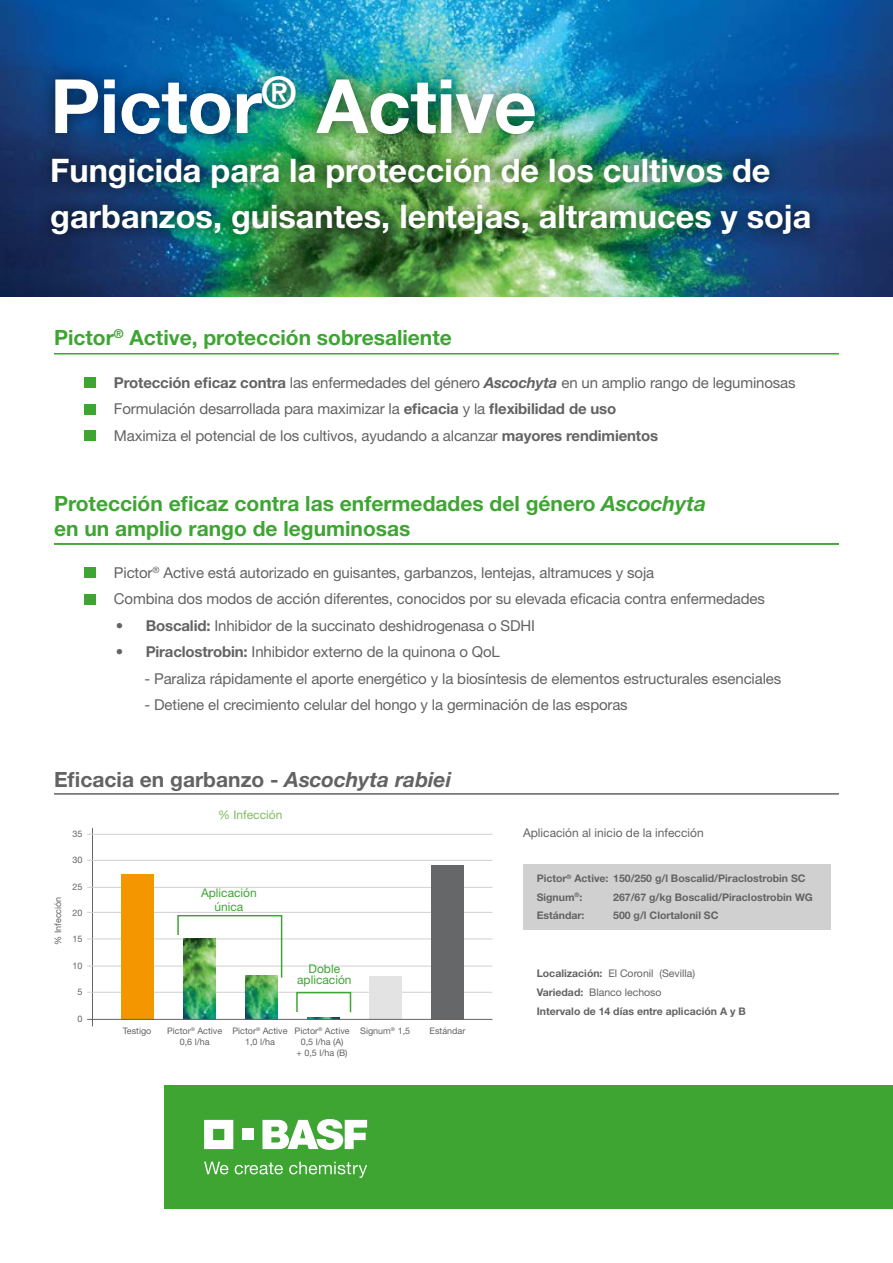
<style>
.page{position:relative;width:893px;height:1263px;background:#fff}
.page>*{position:absolute;margin:0;border:0;box-sizing:border-box;transform-origin:0 0}
.t1{font:700 75px "Helvetica Neue";letter-spacing:-.005em;color:#fff}
.t2{font:700 32.4px/45.3px "Helvetica Neue";color:#fff}
.t3{font:700 21px/25.2px "Helvetica Neue";color:#3ea533}
.t4{font:700 21px "Helvetica Neue";color:#646363}
.t5{font:15px/26.5px "Helvetica Neue";letter-spacing:-.01em;color:#646363}
.t6{font:12px "Helvetica Neue";color:#646363}
.t7{font:12px/14.4px "Helvetica Neue";color:#3ea533;text-align:center}
.t8{font:12px "Helvetica Neue";color:#7fba61}
.t9{font:700 10.5px/18.6px "Helvetica Neue";color:#646363}
.t10{font:9px/10.8px "Helvetica Neue";color:#646363;text-align:center}
.s1{font-weight:700}
.s2{font-weight:700;font-style:italic}
.s3{font-style:italic}
.s4{font-weight:400}
</style>
<div class="page">
<img style="left:0;top:0;width:893px;height:296px">
<div style="left:39px;top:61px;width:512px;height:89px;background:#000;opacity:.56"></div>
<div style="left:36px;top:141px;width:790px;height:108px;background:#000;opacity:.75"></div>
<div style="left:165px;top:1085px;width:728px;height:124px;background:#3ea533"></div>
<svg style="left:204px;top:1120px;width:29px;height:29px"></svg>
<div style="left:242px;top:1129px;width:12px;height:11px;background:#fff"></div>
<svg style="left:262px;top:1119px;width:105px;height:31px"></svg>
<svg style="left:204px;top:1161px;width:24px;height:13px"></svg>
<svg style="left:235px;top:1162px;width:48px;height:12px"></svg>
<svg style="left:289px;top:1161px;width:78px;height:17px"></svg>
<div style="left:84px;top:568px;width:11px;height:10px;background:#3ea533"></div>
<div style="left:84px;top:594px;width:11px;height:10px;background:#3ea533"></div>
<div style="left:84px;top:377px;width:11px;height:11px;background:#3ea533"></div>
<div style="left:84px;top:404px;width:11px;height:10px;background:#3ea533"></div>
<div style="left:84px;top:430px;width:11px;height:11px;background:#3ea533"></div>
<hr style="left:54px;top:353px;width:785px;height:1px;background:#3ea533">
<hr style="left:54px;top:543px;width:785px;height:2px;background:#3ea533">
<hr style="left:54px;top:793px;width:785px;height:2px;background:#646363">
<hr style="left:92px;top:828px;width:1px;height:198px;background:#646363">
<hr style="left:87px;top:938px;width:405px;height:1px;background:#d0d0d0">
<hr style="left:87px;top:887px;width:405px;height:1px;background:#d0d0d0">
<hr style="left:87px;top:834px;width:405px;height:1px;background:#d0d0d0">
<hr style="left:87px;top:966px;width:405px;height:1px;background:#d0d0d0">
<hr style="left:87px;top:992px;width:405px;height:1px;background:#d0d0d0">
<hr style="left:87px;top:912px;width:405px;height:1px;background:#d0d0d0">
<hr style="left:87px;top:860px;width:405px;height:1px;background:#d0d0d0">
<div style="left:121px;top:874px;width:32px;height:145px;background:#f49600"></div>
<div style="left:369px;top:976px;width:32px;height:43px;background:#e3e3e3"></div>
<div style="left:431px;top:864px;width:32px;height:155px;background:#666768"></div>
<img style="left:183px;top:979px;width:32px;height:40px">
<img style="left:245px;top:979px;width:32px;height:40px">
<img style="left:307px;top:1017px;width:32px;height:2px">
<hr style="left:87px;top:1019px;width:405px;height:1px;background:#646363">
<div style="left:523px;top:864px;width:307px;height:66px;background:#d0d0d0"></div>
<svg style="left:177px;top:915px;width:106px;height:64px"></svg>
<div style="left:296px;top:992px;width:55px;height:21px;border:2px solid #3ea533"></div>
<h1 class="t1" style="left:50px;top:60px;width:488px">Pictor<sup>®</sup> Active</h1>
<h2 class="t2" style="left:50px;top:147px;width:763px">Fungicida para la protección de los cultivos de garbanzos, guisantes, lentejas, altramuces y soja</h2>
<h3 class="t3" style="left:54px;top:324px;width:399px">Pictor<sup>®</sup> Active, protección sobresaliente</h3>
<p class="t5" style="left:114px;top:369px;width:683px"><span class="s1">Protección eficaz contra</span> las enfermedades del género <span class="s2">Ascochyta</span> en un amplio rango de leguminosas<br>Formulación desarrollada para maximizar la <span class="s1">eficacia</span> y la <span class="s1">flexibilidad de uso<br></span>Maximiza el potencial de los cultivos, ayudando a alcanzar <span class="s1">mayores rendimientos</span></p>
<h3 class="t3" style="left:54px;top:491px;width:654px">Protección eficaz contra las enfermedades del género <span class="s3">Ascochyta </span>en un amplio rango de leguminosas</h3>
<p class="t5" style="left:114px;top:559px;width:652px">Pictor<sup>®</sup> Active está autorizado en guisantes, garbanzos, lentejas, altramuces y soja<br>Combina dos modos de acción diferentes, conocidos por su elevada eficacia contra enfermedades</p>
<p class="t5" style="left:116px;top:612px;width:421px">• <span class="s1">Boscalid:</span> Inhibidor de la succinato deshidrogenasa o SDHI</p>
<p class="t5" style="left:116px;top:639px;width:385px">• <span class="s1">Piraclostrobin:</span> Inhibidor externo de la quinona o QoL</p>
<p class="t5" style="left:144px;top:665px;width:638px">- Paraliza rápidamente el aporte energético y la biosíntesis de elementos estructurales esenciales</p>
<p class="t5" style="left:144px;top:692px;width:485px">- Detiene el crecimiento celular del hongo y la germinación de las esporas</p>
<h3 class="t4" style="left:54px;top:766px;width:399px">Eficacia en garbanzo - <span class="s3">Ascochyta rabiei</span></h3>
<p class="t8" style="left:218px;top:808px;width:66px">% Infección</p>
<p class="t10" style="left:52px;top:945px;width:50px;rotate:-90deg">% Infección</p>
<p class="t10" style="left:72px;top:828px;width:12px">35</p>
<p class="t10" style="left:72px;top:854px;width:12px">30</p>
<p class="t10" style="left:72px;top:881px;width:12px">25</p>
<p class="t10" style="left:72px;top:907px;width:12px">20</p>
<p class="t10" style="left:72px;top:934px;width:12px">15</p>
<p class="t10" style="left:72px;top:960px;width:12px">10</p>
<p class="t10" style="left:77px;top:987px;width:7px">5</p>
<p class="t10" style="left:77px;top:1013px;width:7px">0</p>
<p class="t7" style="left:201px;top:885px;width:57px">Aplicación única</p>
<p class="t7" style="left:297px;top:963px;width:56px;line-height:11.4px">Doble aplicación</p>
<p class="t10" style="left:123px;top:1025px;width:30px">Testigo</p>
<p class="t10" style="left:360px;top:1025px;width:51px">Signum<sup>®</sup> 1,5</p>
<p class="t10" style="left:167px;top:1025px;width:57px">Pictor<sup>®</sup> Active</p>
<p class="t10" style="left:430px;top:1025px;width:37px">Estándar</p>
<p class="t10" style="left:180px;top:1036px;width:31px">0,6 l/ha</p>
<p class="t10" style="left:232px;top:1025px;width:57px">Pictor<sup>®</sup> Active<br>1,0 l/ha</p>
<p class="t10" style="left:294px;top:1025px;width:57px">Pictor<sup>®</sup> Active<br>0,5 l/ha (A)<br>+ 0,5 l/ha (B)</p>
<p class="t6" style="left:523px;top:826px;width:182px">Aplicación al inicio de la infección</p>
<p class="t9" style="left:537px;top:869px;width:270px">Pictor<sup>®</sup> Active: 150/250 g/l Boscalid/Piraclostrobin SC<br>Signum<sup>®</sup>:</p>
<p class="t9" style="left:613px;top:887px;width:201px">267/67 g/kg Boscalid/Piraclostrobin WG</p>
<p class="t9" style="left:537px;top:906px;width:49px">Estándar:</p>
<p class="t9" style="left:613px;top:906px;width:107px">500 g/l Clortalonil SC</p>
<p class="t9" style="left:537px;top:964px;width:211px">Localización: <span class="s4">El Coronil (Sevilla)<br></span>Variedad: <span class="s4">Blanco lechoso<br></span>Intervalo de 14 días entre aplicación A y B</p>
</div>
